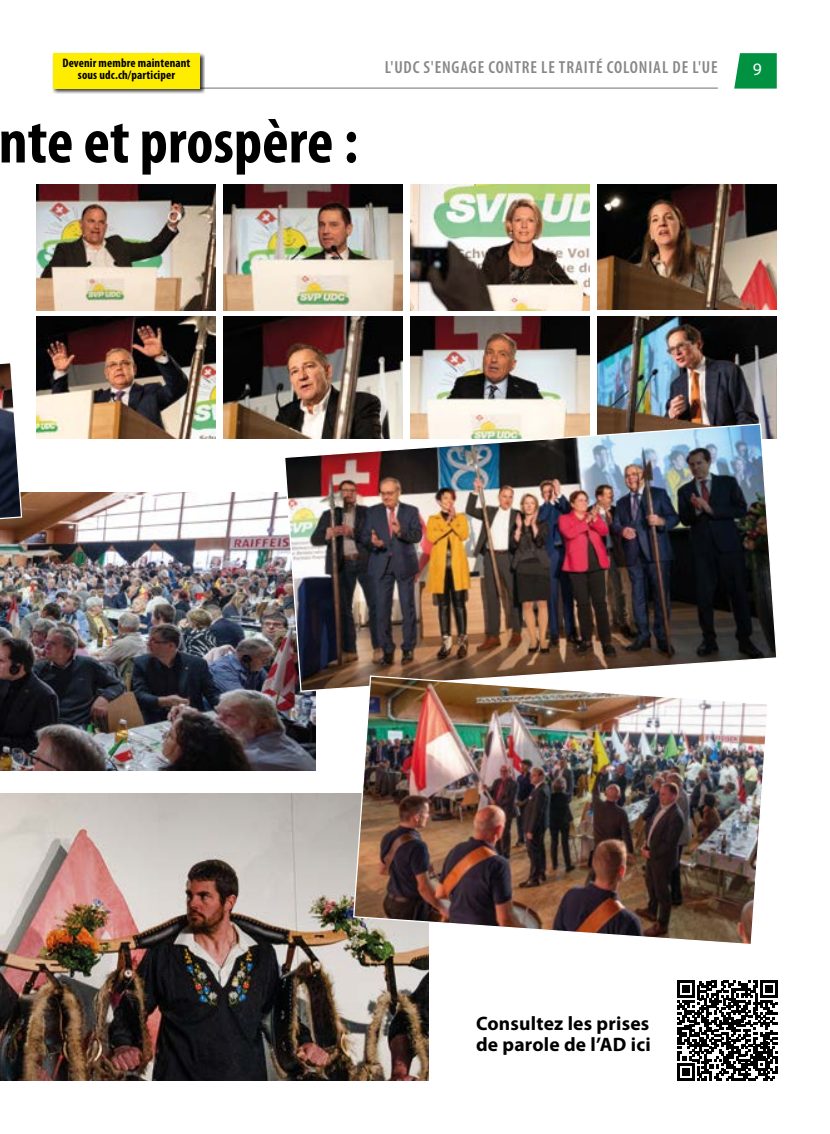
<style>
.page{position:relative;width:830px;height:1134px;background:#fff}
.page>*{position:absolute;margin:0;border:0;box-sizing:border-box;transform-origin:0 0}
.t1{font:700 condensed 63.12px "Myriad Pro";color:#000}
.t2{font:700 19.5px/21px "Myriad Pro";letter-spacing:.01em;color:#000}
.t3{font:600 condensed 17.5px "Myriad Pro";letter-spacing:.05em;color:#878787}
.t4{font:17.5px "Myriad Pro";color:#fff}
.t5{font:700 condensed 12.38px/11.9px "Myriad Pro";letter-spacing:.01em;color:#000;text-align:center}
</style>
<div class="page">
<svg style="left:734px;top:53px;width:42px;height:36px;background:#169b50"></svg>
<hr style="left:53px;top:88px;width:664px;height:1px;background:#706f6f">
<div style="left:52px;top:53px;width:153px;height:41px;background:#000;opacity:.75"></div>
<div style="left:53px;top:54px;width:147px;height:35px;background:#ffed00"></div>
<img style="left:0;top:794px;width:428px;height:287px">
<img style="left:410px;top:316px;width:179px;height:107px">
<img style="left:410px;top:184px;width:179px;height:126px">
<img style="left:36px;top:184px;width:179px;height:126px">
<img style="left:36px;top:316px;width:179px;height:122px">
<img style="left:223px;top:184px;width:180px;height:126px">
<img style="left:223px;top:316px;width:180px;height:122px">
<img style="left:597px;top:184px;width:179px;height:126px">
<img style="left:597px;top:316px;width:179px;height:107px">
<img style="left:0;top:492px;width:315px;height:279px">
<img style="left:283px;top:423px;width:494px;height:269px">
<img style="left:352px;top:675px;width:417px;height:271px">
<svg style="left:0;top:363px;width:23px;height:175px"></svg>
<svg style="left:677px;top:981px;width:100px;height:100px"></svg>
<p class="t5" style="left:62px;top:57px;width:129px">Devenir membre maintenant sous udc.ch/participer</p>
<h1 class="t1" style="left:-1px;top:102px;width:361px">nte et prospère :</h1>
<h3 class="t3" style="left:385px;top:57px;width:334px">L'UDC S'ENGAGE CONTRE LE TRAITÉ COLONIAL DE L'UE</h3>
<h3 class="t4" style="left:752px;top:58px;width:10px">9</h3>
<h2 class="t2" style="left:476px;top:1012px;width:176px">Consultez les prises de parole de l’AD ici</h2>
</div>
